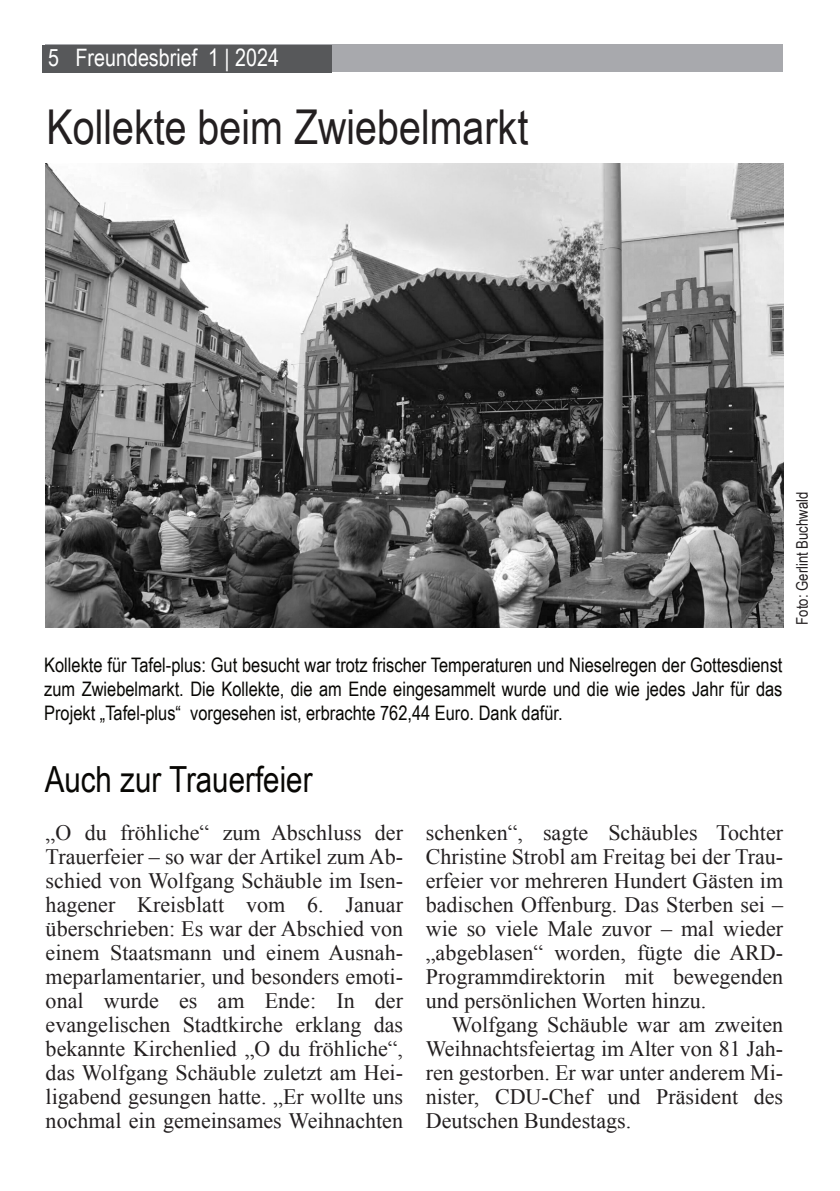
<style>
.page{position:relative;width:840px;height:1191px;background:#fff}
.page>*{position:absolute;margin:0;border:0;box-sizing:border-box;transform-origin:0 0}
.t1{font:48px "Arial Narrow";color:#231f20}
.t2{font:36px "Arial Narrow";color:#080704}
.t3{font:24px "Arial Narrow";color:#fff}
.t4{font:22px/24px "Times New Roman";color:#231f20;text-align:justify}
.t5{font:20px/24px "Arial Narrow";color:#080704;text-align:justify}
.t6{font:16px "Arial Narrow";color:#231f20}
</style>
<div class="page">
<div style="left:45px;top:45px;width:737px;height:27px;background:#a8a9ad"></div>
<div style="left:42px;top:46px;width:289px;height:27px;background:#57585a"></div>
<img style="left:45px;top:164px;width:737px;height:463px">
<p class="t3" style="left:48px;top:49px;width:232px">5 Freundesbrief 1 | 2024</p>
<h1 class="t1" style="left:46px;top:109px;width:483px">Kollekte beim Zwiebelmarkt</h1>
<p class="t5" style="left:44px;top:655px;width:739px">Kollekte für Tafel-plus: Gut besucht war trotz frischer Temperaturen und Nieselregen der Gottesdienst zum Zwiebelmarkt. Die Kollekte, die am Ende eingesammelt wurde und die wie jedes Jahr für das Projekt „Tafel-plus“ vorgesehen ist, erbrachte 762,44 Euro. Dank dafür.</p>
<p class="t6" style="left:795px;top:624px;width:134px;rotate:-90deg">Foto: Gerlint Buchwald</p>
<h2 class="t2" style="left:45px;top:766px;width:269px">Auch zur Trauerfeier</h2>
<p class="t4" style="left:46px;top:823px;width:359px">„O du fröhliche“ zum Abschluss der Trauerfeier – so war der Artikel zum Ab&shy;schied von Wolfgang Schäuble im Isen&shy;hagener Kreisblatt vom 6. Januar überschrieben: Es war der Abschied von einem Staatsmann und einem Ausnah&shy;meparlamentarier, und besonders emoti&shy;onal wurde es am Ende: In der evangelischen Stadtkirche erklang das bekannte Kirchenlied „O du fröhliche“, das Wolfgang Schäuble zuletzt am Hei&shy;ligabend gesungen hatte. „Er wollte uns nochmal ein gemeinsames Weihnachten</p>
<p class="t4" style="left:425px;top:823px;width:359px">schenken“, sagte Schäubles Tochter Christine Strobl am Freitag bei der Trau&shy;erfeier vor mehreren Hundert Gästen im badischen Offenburg. Das Sterben sei – wie so viele Male zuvor – mal wieder „abgeblasen“ worden, fügte die ARD-Programmdirektorin mit bewegenden und persönlichen Worten hinzu.</p>
<p class="t4" style="left:425px;top:1015px;width:359px;text-indent:26px">Wolfgang Schäuble war am zweiten Weihnachtsfeiertag im Alter von 81 Jah&shy;ren gestorben. Er war unter anderem Mi&shy;nister, CDU-Chef und Präsident des Deutschen Bundestags.</p>
</div>
